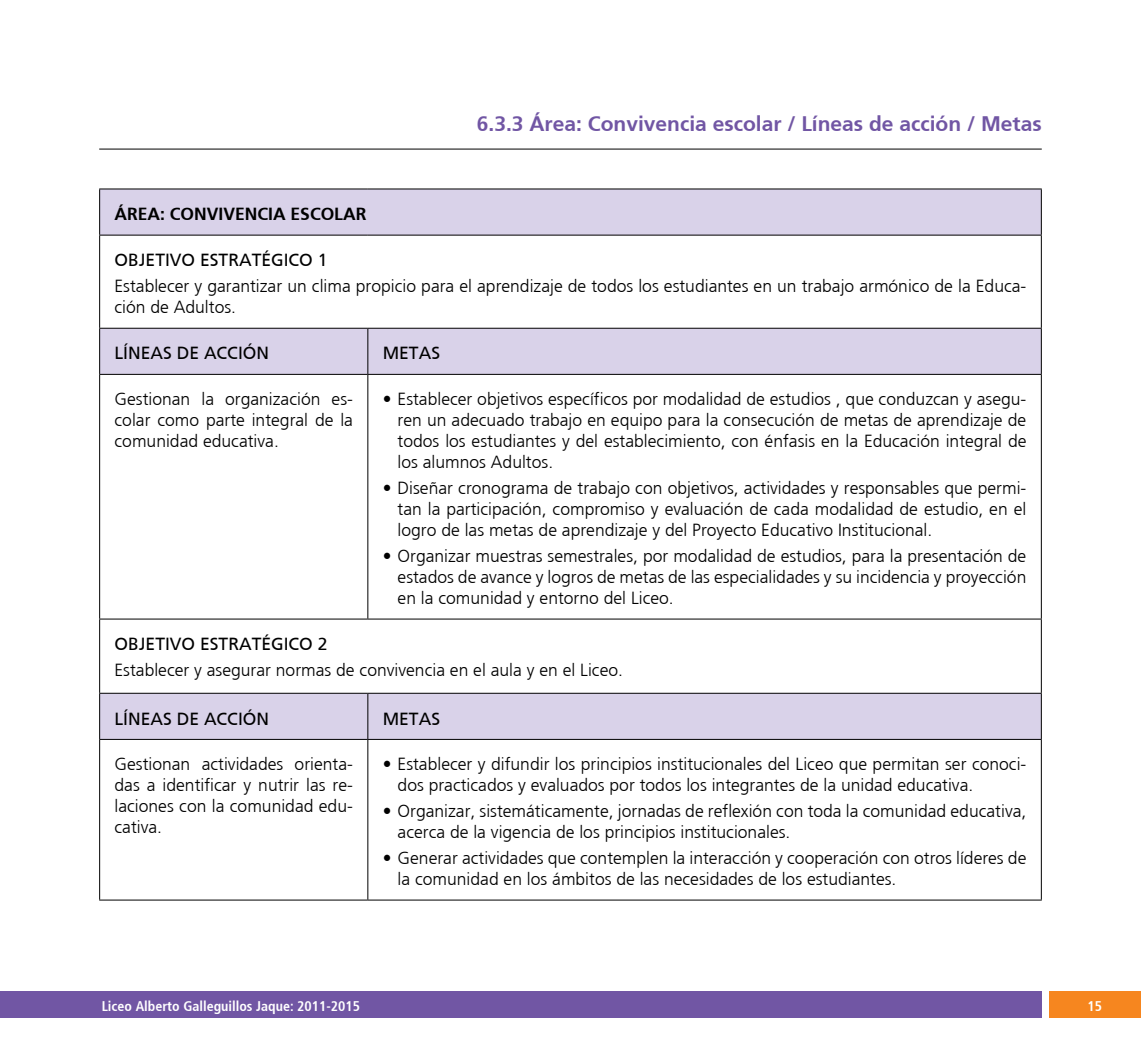
<style>
.page{position:relative;width:1141px;height:1042px;background:#fff}
.page>*{position:absolute;margin:0;border:0;box-sizing:border-box;transform-origin:0 0}
.t1{font:700 21px "Frutiger";color:#7156a4}
.t2{font:300 17.5px/21px "Frutiger";color:#000;text-align:justify}
.t3{font:17.5px "Frutiger Roman";color:#000}
.t4{font:700 17.5px "Frutiger";color:#000}
.t5{font:14px "Frutiger Bold Cn";color:#fff}
</style>
<div class="page">
<svg style="left:100px;top:190px;width:941px;height:549px"></svg>
<hr style="left:99px;top:189px;width:269px;height:1px;background:#000">
<hr style="left:368px;top:189px;width:674px;height:1px;background:#000">
<hr style="left:99px;top:235px;width:269px;height:1px;background:#000">
<hr style="left:368px;top:235px;width:674px;height:1px;background:#000">
<hr style="left:99px;top:328px;width:269px;height:1px;background:#000">
<hr style="left:368px;top:328px;width:674px;height:1px;background:#000">
<hr style="left:99px;top:374px;width:269px;height:1px;background:#000">
<hr style="left:368px;top:374px;width:674px;height:1px;background:#000">
<hr style="left:99px;top:618px;width:269px;height:1px;background:#000">
<hr style="left:368px;top:618px;width:674px;height:1px;background:#000">
<hr style="left:99px;top:693px;width:269px;height:1px;background:#000">
<hr style="left:368px;top:693px;width:674px;height:1px;background:#000">
<hr style="left:99px;top:739px;width:269px;height:1px;background:#000">
<hr style="left:368px;top:739px;width:674px;height:1px;background:#000">
<hr style="left:99px;top:899px;width:269px;height:1px;background:#000">
<hr style="left:368px;top:899px;width:674px;height:1px;background:#000">
<hr style="left:99px;top:189px;width:1px;height:46px;background:#000">
<hr style="left:99px;top:236px;width:1px;height:92px;background:#000">
<hr style="left:99px;top:329px;width:1px;height:45px;background:#000">
<hr style="left:99px;top:375px;width:1px;height:243px;background:#000">
<hr style="left:99px;top:619px;width:1px;height:74px;background:#000">
<hr style="left:99px;top:694px;width:1px;height:45px;background:#000">
<hr style="left:99px;top:740px;width:1px;height:159px;background:#000">
<hr style="left:1041px;top:189px;width:1px;height:46px;background:#000">
<hr style="left:1041px;top:236px;width:1px;height:92px;background:#000">
<hr style="left:367px;top:329px;width:1px;height:45px;background:#000">
<hr style="left:1041px;top:329px;width:1px;height:45px;background:#000">
<hr style="left:367px;top:375px;width:1px;height:243px;background:#000">
<hr style="left:1041px;top:375px;width:1px;height:243px;background:#000">
<hr style="left:1041px;top:619px;width:1px;height:74px;background:#000">
<hr style="left:367px;top:694px;width:1px;height:45px;background:#000">
<hr style="left:1041px;top:694px;width:1px;height:45px;background:#000">
<hr style="left:367px;top:740px;width:1px;height:159px;background:#000">
<hr style="left:1041px;top:740px;width:1px;height:159px;background:#000">
<hr style="left:99px;top:149px;width:943px;height:1px;background:#000">
<div style="left:0;top:991px;width:1042px;height:26px;background:#7156a4"></div>
<div style="left:1049px;top:991px;width:92px;height:26px;background:#f6861f"></div>
<p class="t1" style="left:477px;top:111px;width:566px">6.3.3 Área: Convivencia escolar / Líneas de acción / Metas</p>
<p class="t4" style="left:115px;top:204px;width:253px">Área: Co nvivencia Esco lar</p>
<p class="t3" style="left:115px;top:250px;width:214px">OBJETIVO ESTRATÉGICO 1</p>
<p class="t2" style="left:115px;top:276px;width:913px">Establecer y garantizar un clima propicio para el aprendizaje de todos los estudiantes en un trabajo armónico de la Educa&shy;ción de Adultos.</p>
<p class="t3" style="left:115px;top:343px;width:156px">LÍNEAS DE ACCIÓN</p>
<p class="t3" style="left:383px;top:343px;width:59px">METAS</p>
<p class="t2" style="left:115px;top:389px;width:240px">Gestionan la organización es&shy;colar como parte integral de la comunidad educativa.</p>
<p class="t2" style="left:398px;top:389px;width:630px;text-indent:-15px">• Establecer objetivos específicos por modalidad de estudios , que conduzcan y asegu&shy;ren un adecuado trabajo en equipo para la consecución de metas de aprendizaje de todos los estudiantes y del establecimiento, con énfasis en la Educación integral de los alumnos Adultos.</p>
<p class="t2" style="left:398px;top:477px;width:630px;text-indent:-15px">• Diseñar cronograma de trabajo con objetivos, actividades y responsables que permi&shy;tan la participación, compromiso y evaluación de cada modalidad de estudio, en el logro de las metas de aprendizaje y del Proyecto Educativo Institucional.</p>
<p class="t2" style="left:398px;top:545px;width:630px;text-indent:-15px">• Organizar muestras semestrales, por modalidad de estudios, para la presentación de estados de avance y logros de metas de las especialidades y su incidencia y proyección en la comunidad y entorno del Liceo.</p>
<p class="t3" style="left:115px;top:634px;width:214px">OBJETIVO ESTRATÉGICO 2</p>
<p class="t2" style="left:115px;top:660px;width:510px">Establecer y asegurar normas de convivencia en el aula y en el Liceo.</p>
<p class="t3" style="left:115px;top:708px;width:156px">LÍNEAS DE ACCIÓN</p>
<p class="t3" style="left:383px;top:708px;width:59px">METAS</p>
<p class="t2" style="left:115px;top:753px;width:240px">Gestionan actividades orienta&shy;das a identificar y nutrir las re&shy;laciones con la comunidad edu&shy;cativa.</p>
<p class="t2" style="left:398px;top:753px;width:630px;text-indent:-15px">• Establecer y difundir los principios institucionales del Liceo que permitan ser conoci&shy;dos practicados y evaluados por todos los integrantes de la unidad educativa.</p>
<p class="t2" style="left:398px;top:800px;width:630px;text-indent:-15px">• Organizar, sistemáticamente, jornadas de reflexión con toda la comunidad educativa, acerca de la vigencia de los principios institucionales.</p>
<p class="t2" style="left:398px;top:847px;width:630px;text-indent:-15px">• Generar actividades que contemplen la interacción y cooperación con otros líderes de la comunidad en los ámbitos de las necesidades de los estudiantes.</p>
<p class="t5" style="left:102px;top:997px;width:260px">Liceo Alberto Galleguillos Jaque: 2011-2015</p>
<p class="t5" style="left:1088px;top:997px;width:16px">15</p>
</div>
